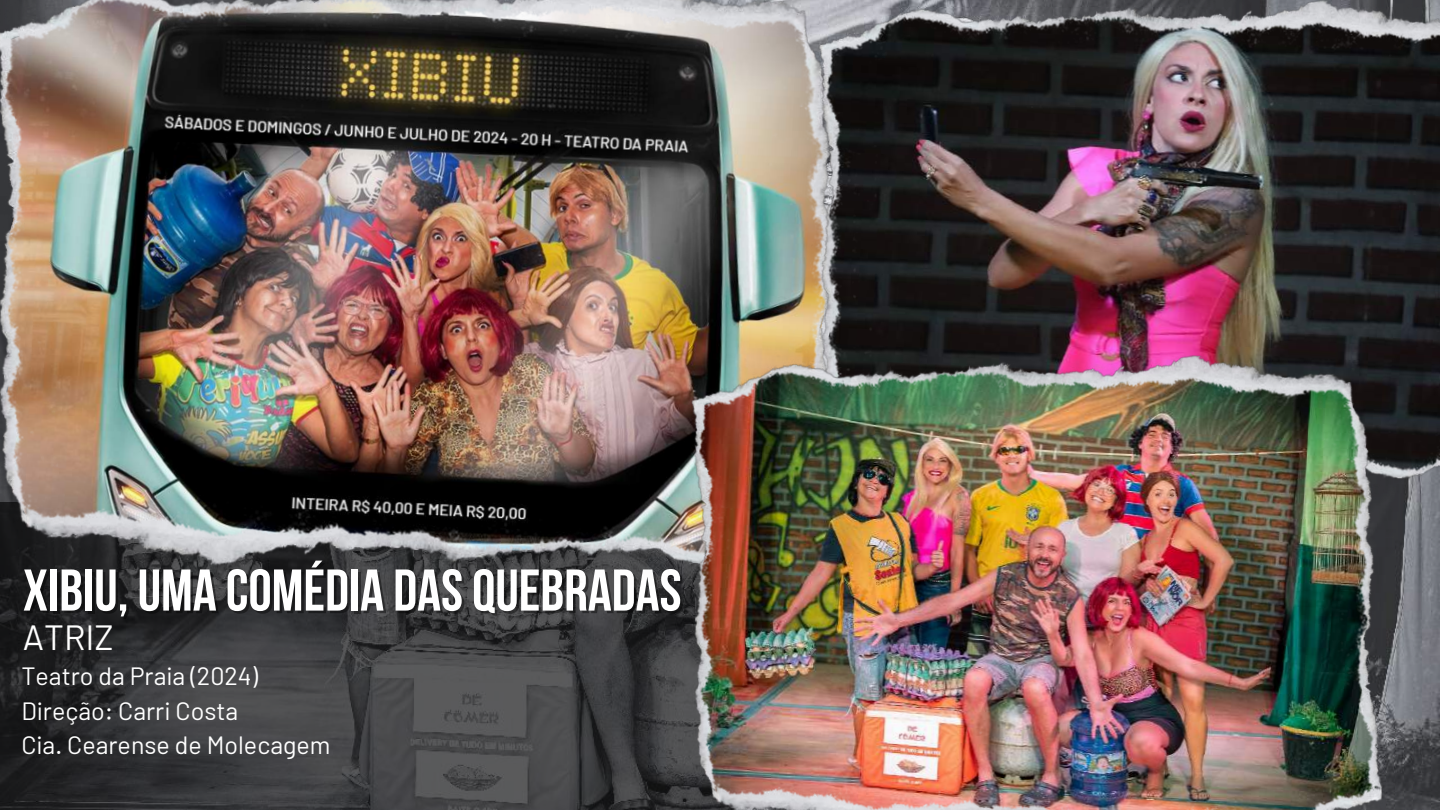
<style>
.page{position:relative;width:1440px;height:810px;background:#fff}
.page>*{position:absolute;margin:0;border:0;box-sizing:border-box;transform-origin:0 0}
.t1{font:58.7px "Bebas Neue Cyrillic";color:#fff}
.t2{font:35px "Barlow";color:#fff}
.t3{font:25px/34.5px "Barlow";color:#fff}
</style>
<div class="page">
<svg style="left:0;top:595px;width:669px;height:215px;background:#3b3b3d"></svg>
<img style="left:0;top:0;width:796px;height:595px">
<img style="left:796px;top:0;width:644px;height:503px">
<img style="left:669px;top:332px;width:735px;height:478px">
<h1 class="t1" style="left:23px;top:567px;width:660px">XIBIU, UMA COMÉDIA DASQUEBRADAS</h1>
<h2 class="t2" style="left:23px;top:615px;width:92px">ATRIZ</h2>
<p class="t3" style="left:21px;top:658px;width:311px">Teatro da Praia (2024)<br>Direção: Carri Costa<br>Cia. Cearense de Molecagem</p>
</div>
